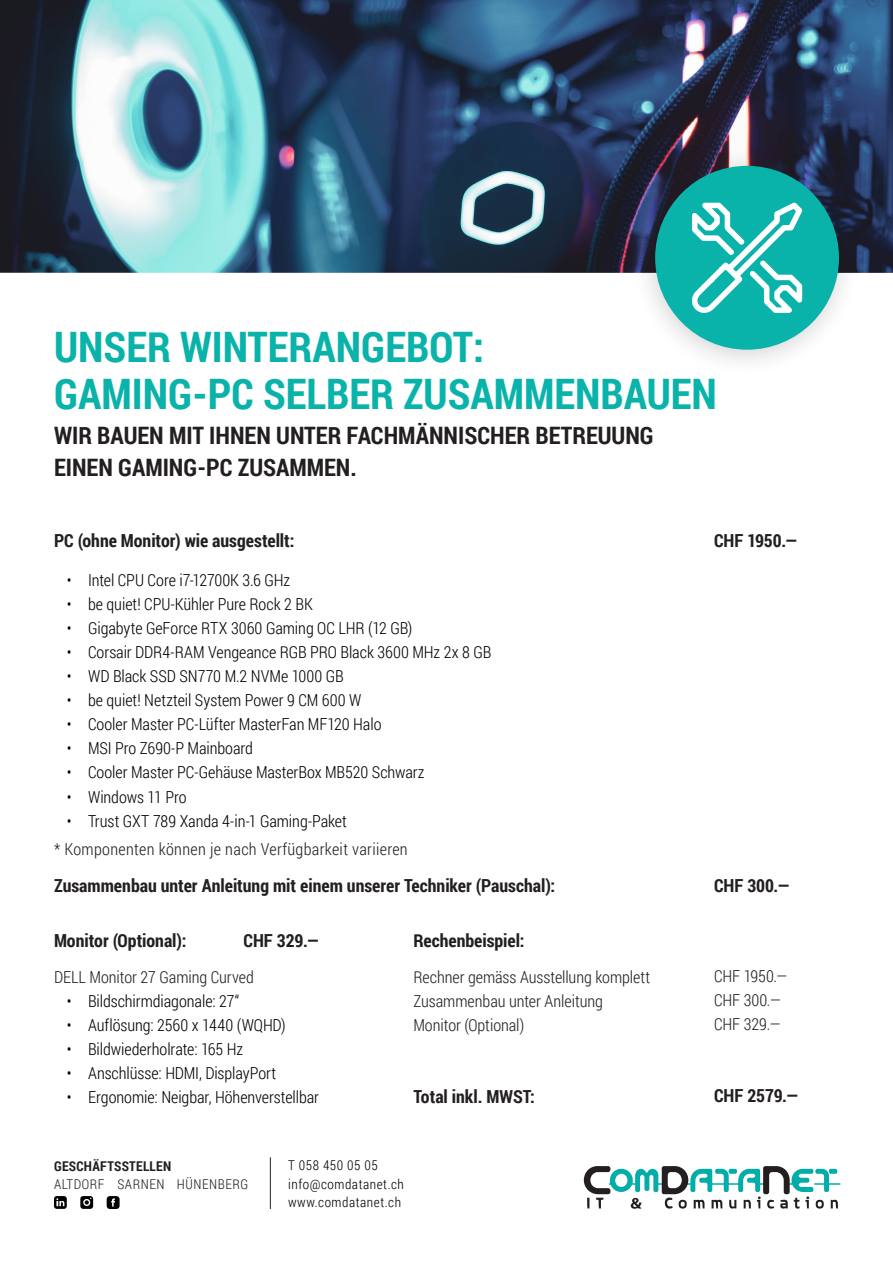
<style>
.page{position:relative;width:893px;height:1263px;background:#fff}
.page>*{position:absolute;margin:0;border:0;box-sizing:border-box;transform-origin:0 0}
.t1{font:700 42px "Roboto Condensed";color:#0ab3aa}
.t2{font:700 24px "Roboto Condensed";color:#231f20}
.t3{font:700 18px "Roboto Condensed";color:#231f20}
.t4{font:300 16.5px "Roboto Condensed";letter-spacing:-.005em;color:#000}
.Text_Broschüre{font:300 16.5px "Roboto Condensed";color:#231f20}
.Text_Broschüre-2{font:300 16.5px "Roboto Condensed";letter-spacing:.02em;color:#231f20}
.Einleitung{font:300 13.5px "Roboto Condensed";letter-spacing:.04em;color:#000}
.Einleitung-2{font:300 13.5px "Roboto Condensed";letter-spacing:.04em;color:#231f20}
.t5{font:700 13.5px "Roboto Condensed";letter-spacing:.02em;color:#231f20}
</style>
<div class="page">
<img style="left:0;top:0;width:893px;height:273px">
<svg style="left:584px;top:1166px;width:256px;height:43px"></svg>
<hr style="left:270px;top:1157px;width:1px;height:52px;background:#231f20">
<svg style="left:54px;top:1196px;width:13px;height:13px"></svg>
<svg style="left:80px;top:1196px;width:13px;height:13px"></svg>
<svg style="left:107px;top:1196px;width:13px;height:13px"></svg>
<div style="left:630px;top:146px;width:230px;height:231px;background:#231f20;opacity:.2"></div>
<div style="left:655px;top:166px;width:184px;height:184px;background:#0ab3aa;border-radius:50%"></div>
<svg style="left:690px;top:202px;width:114px;height:175px"></svg>
<p class="t1" style="left:54px;top:318px;width:432px">UNSER WINTERANGEBOT:</p>
<p class="t1" style="left:54px;top:364px;width:664px">GAMING-PC SELBER ZUSAMMENBAUEN</p>
<p class="t2" style="left:54px;top:419px;width:601px">WIR BAUEN MIT IHNEN UNTER FACHMÄNNISCHER BETREUUNG</p>
<p class="t2" style="left:54px;top:451px;width:304px">EINEN GAMING-PC ZUSAMMEN.</p>
<p class="t3" style="left:54px;top:528px;width:242px">PC (ohne Monitor) wie ausgestellt:</p>
<p class="t4" style="left:67px;top:569px;width:225px">• Intel CPU Core i7-12700K 3.6 GHz</p>
<p class="t4" style="left:67px;top:593px;width:248px">• be quiet! CPU-Kühler Pure Rock 2 BK</p>
<p class="t4" style="left:67px;top:617px;width:347px">• Gigabyte GeForce RTX 3060 Gaming OC LHR (12 GB)</p>
<p class="t4" style="left:67px;top:641px;width:426px">• Corsair DDR4-RAM Vengeance RGB PRO Black 3600 MHz 2x 8 GB</p>
<p class="t4" style="left:67px;top:665px;width:279px">• WD Black SSD SN770 M.2 NVMe 1000 GB</p>
<p class="t4" style="left:67px;top:689px;width:296px">• be quiet! Netzteil System Power 9 CM 600 W</p>
<p class="t4" style="left:67px;top:713px;width:316px">• Cooler Master PC-Lüfter MasterFan MF120 Halo</p>
<p class="t4" style="left:67px;top:737px;width:188px">• MSI Pro Z690-P Mainboard</p>
<p class="t4" style="left:67px;top:761px;width:359px">• Cooler Master PC-Gehäuse MasterBox MB520 Schwarz</p>
<p class="t4" style="left:67px;top:785px;width:121px">• Windows 11 Pro</p>
<p class="t4" style="left:67px;top:809px;width:282px">• Trust GXT 789 Xanda 4-in-1 Gaming-Paket</p>
<p class="Text_Broschüre-2" style="left:54px;top:837px;width:355px">* Komponenten können je nach Verfügbarkeit variieren</p>
<p class="t3" style="left:54px;top:873px;width:503px">Zusammenbau unter Anleitung mit einem unserer Techniker (Pauschal):</p>
<p class="t3" style="left:54px;top:928px;width:134px">Monitor (Optional):</p>
<p class="t3" style="left:244px;top:928px;width:77px">CHF 329.—</p>
<p class="Text_Broschüre" style="left:54px;top:966px;width:202px">DELL Monitor 27 Gaming Curved</p>
<p class="t4" style="left:67px;top:990px;width:174px">• Bildschirmdiagonale: 27“</p>
<p class="t4" style="left:67px;top:1014px;width:220px">• Auflösung: 2560 x 1440 (WQHD)</p>
<p class="t4" style="left:67px;top:1038px;width:178px">• Bildwiederholrate: 165 Hz</p>
<p class="t4" style="left:67px;top:1062px;width:211px">• Anschlüsse: HDMI, DisplayPort</p>
<p class="t4" style="left:67px;top:1086px;width:254px">• Ergonomie: Neigbar, Höhenverstellbar</p>
<p class="t3" style="left:413px;top:928px;width:113px">Rechenbeispiel:</p>
<p class="Text_Broschüre" style="left:413px;top:966px;width:238px">Rechner gemäss Ausstellung komplett</p>
<p class="Text_Broschüre" style="left:413px;top:990px;width:191px">Zusammenbau unter Anleitung</p>
<p class="Text_Broschüre" style="left:413px;top:1014px;width:112px">Monitor (Optional)</p>
<p class="t3" style="left:413px;top:1084px;width:123px">Total inkl. MWST:</p>
<p class="t5" style="left:54px;top:1156px;width:119px">GESCHÄFTSSTELLEN</p>
<p class="Einleitung-2" style="left:54px;top:1174px;width:52px">ALTDORF</p>
<p class="Einleitung-2" style="left:117px;top:1174px;width:49px">SARNEN</p>
<p class="Einleitung-2" style="left:177px;top:1174px;width:73px">HÜNENBERG</p>
<p class="Einleitung" style="left:288px;top:1156px;width:91px">T 058 450 05 05</p>
<p class="Einleitung" style="left:288px;top:1174px;width:117px">info@comdatanet.ch</p>
<p class="Einleitung" style="left:288px;top:1193px;width:114px">www.comdatanet.ch</p>
<p class="t3" style="left:714px;top:528px;width:85px">CHF 1950.—</p>
<p class="t3" style="left:714px;top:872px;width:77px">CHF 300.—</p>
<p class="Text_Broschüre" style="left:714px;top:964px;width:75px">CHF 1950.—</p>
<p class="Text_Broschüre" style="left:714px;top:988px;width:68px">CHF 300.—</p>
<p class="Text_Broschüre" style="left:714px;top:1012px;width:68px">CHF 329.—</p>
<p class="t3" style="left:714px;top:1083px;width:86px">CHF 2579.—</p>
</div>
